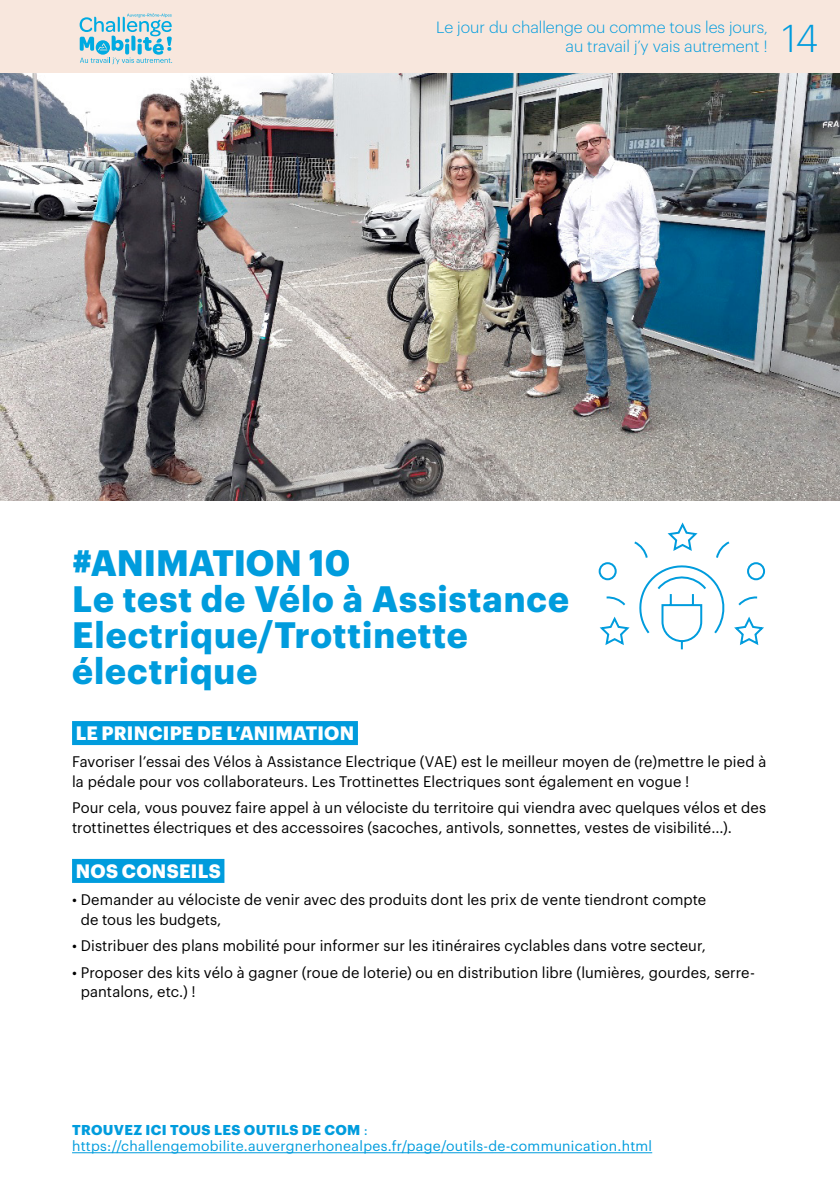
<style>
.page{position:relative;width:840px;height:1191px;background:#fff}
.page>*{position:absolute;margin:0;border:0;box-sizing:border-box;transform-origin:0 0}
.t1{font:300 38px "Graphik";color:#009cdd}
.t2{font:700 36px/36px "Graphik";letter-spacing:.025em;color:#009cdd}
.t3{font:700 19px "Graphik";letter-spacing:.01em;color:#fff}
.t4{font:300 16px/19.2px "Graphik";color:#009cdd;text-align:right}
.t5{font:15px/19.4px "Graphik";letter-spacing:.01em;color:#000}
.t6{font:14px/16.8px "Graphik";letter-spacing:.02em;color:#009cdd}
.s1{font-weight:700}
</style>
<div class="page">
<div style="left:72px;top:721px;width:286px;height:24px;background:#009cdd"></div>
<div style="left:72px;top:859px;width:152px;height:24px;background:#009cdd"></div>
<img style="left:0;top:72px;width:839px;height:428px">
<svg style="left:598px;top:522px;width:167px;height:128px"></svg>
<div style="left:0;top:0;width:839px;height:72px;background:#f8e7dd"></div>
<hr style="left:72px;top:1152px;width:580px;height:1px;background:#009cdd">
<svg style="left:80px;top:13px;width:92px;height:51px"></svg>
<p class="t4" style="left:436px;top:16px;width:333px">Le jour du challenge ou comme tous les jours, au travail j’y vais autrement !</p>
<h1 class="t1" style="left:782px;top:10px;width:37px">14</h1>
<h2 class="t2" style="left:72px;top:541px;width:498px">#ANIMATION 10<br>Le test de Vélo à Assistance<br>Electrique/Trottinette électrique</h2>
<p class="t3" style="left:76px;top:719px;width:280px">LE PRINCIPE DE L’ANIMATION</p>
<p class="t5" style="left:72px;top:751px;width:695px">Favoriser l’essai des Vélos à Assistance Electrique (VAE) est le meilleur moyen de (re)mettre le pied à la pédale pour vos collaborateurs. Les Trottinettes Electriques sont également en vogue !</p>
<p class="t5" style="left:72px;top:797px;width:695px">Pour cela, vous pouvez faire appel à un vélociste du territoire qui viendra avec quelques vélos et des trottinettes électriques et des accessoires (sacoches, antivols, sonnettes, vestes de visibilité...).</p>
<p class="t3" style="left:76px;top:856px;width:146px">NOS CONSEILS</p>
<p class="t5" style="left:81px;top:888px;width:626px;text-indent:-9px">• Demander au vélociste de venir avec des produits dont les prix de vente tiendront compte de tous les budgets,</p>
<p class="t5" style="left:72px;top:935px;width:635px">• Distribuer des plans mobilité pour informer sur les itinéraires cyclables dans votre secteur,</p>
<p class="t5" style="left:81px;top:961px;width:675px;text-indent:-9px">• Proposer des kits vélo à gagner (roue de loterie) ou en distribution libre (lumières, gourdes, serre&shy;pantalons, etc.) !</p>
<p class="t6" style="left:72px;top:1119px;width:581px"><span class="s1">TROUVEZ ICI TOUS LES OUTILS DE COM</span> : https://challengemobilite.auvergnerhonealpes.fr/page/outils-de-communication.html</p>
</div>
